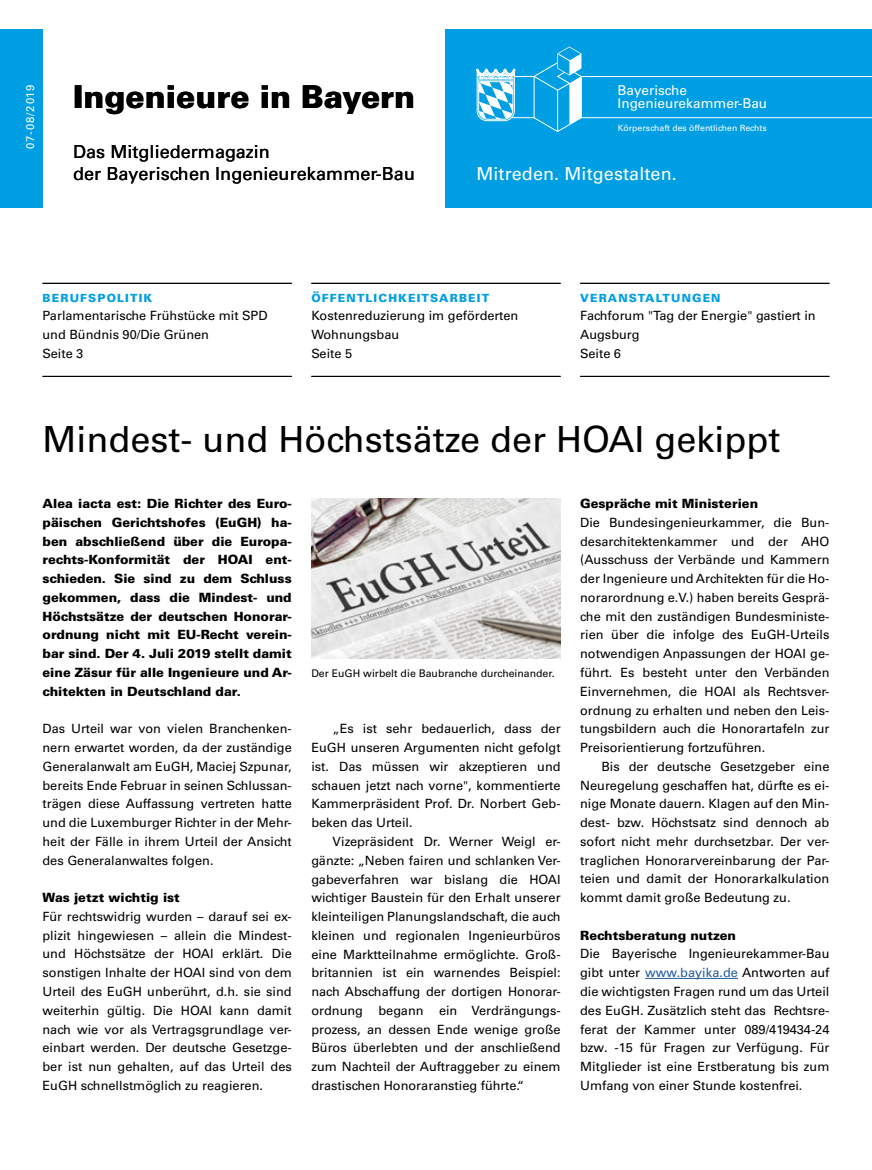
<style>
.page{position:relative;width:872px;height:1170px;background:#fff}
.page>*{position:absolute;margin:0;border:0;box-sizing:border-box;transform-origin:0 0}
.t1{font:36px "Univers LT Std";color:#000}
.t2{font:900 31.5px "Univers LT Std";color:#000}
.t3{font:18px/22.5px "Univers LT Std";letter-spacing:.005em;color:#000}
.t4{font:18px "Univers LT Std";letter-spacing:.005em;color:#fff}
.t5{font:13.5px/13.5px "Univers LT Std";color:#fff}
.t6{font:12.75px/18.8px "Univers LT Std";color:#000;text-align:justify}
.t7{font:900 12.75px/18.8px "Univers LT Std";color:#000;text-align:justify}
.t8{font:900 11.25px "Univers LT Std";letter-spacing:.1em;color:#009ee3}
.t9{font:11.25px "Univers LT Std";letter-spacing:.055em;color:#fff}
.t10{font:10.5px "Univers LT Std";color:#000}
.t11{font:8.7px "Univers LT Std";color:#fff}
.s1{color:#245a9c}
</style>
<div class="page">
<hr style="left:645px;top:977px;width:93px;height:1px;background:#245a9c">
<div style="left:446px;top:30px;width:426px;height:178px;background:#009ee3"></div>
<hr style="left:581px;top:76px;width:291px;height:1px;background:#fff">
<hr style="left:581px;top:117px;width:291px;height:1px;background:#fff">
<svg style="left:476px;top:46px;width:106px;height:86px"></svg>
<hr style="left:557px;top:90px;width:1px;height:41px;background:#fff">
<div style="left:0;top:30px;width:43px;height:178px;background:#009ee3"></div>
<hr style="left:43px;top:283px;width:249px;height:1px;background:#000">
<hr style="left:43px;top:376px;width:249px;height:1px;background:#000">
<hr style="left:311px;top:376px;width:249px;height:1px;background:#000">
<hr style="left:580px;top:376px;width:249px;height:1px;background:#000">
<hr style="left:311px;top:283px;width:249px;height:1px;background:#000">
<hr style="left:580px;top:283px;width:249px;height:1px;background:#000">
<img style="left:311px;top:498px;width:249px;height:160px">
<p class="t9" style="left:23px;top:91px;width:8px;rotate:-90deg">8</p>
<p class="t9" style="left:23px;top:148px;width:65px;rotate:-90deg">07-08/2019</p>
<p class="t9" style="left:23px;top:129px;width:14px;rotate:-90deg">12</p>
<h2 class="t2" style="left:73px;top:77px;width:344px">Ingenieure in Bayern</h2>
<p class="t5" style="left:617px;top:83px;width:151px">Bayerische<br>Ingenieurekammer-Bau</p>
<p class="t11" style="left:618px;top:122px;width:150px">Körperschaft des öffentlichen Rechts</p>
<h3 class="t4" style="left:476px;top:163px;width:202px">Mitreden. Mitgestalten.</h3>
<h3 class="t3" style="left:73px;top:140px;width:343px">Das Mitgliedermagazin<br>der Bayerischen Ingenieurekammer-Bau</h3>
<p class="t8" style="left:43px;top:290px;width:111px">BERUFSPOLITIK</p>
<p class="t6" style="left:43px;top:306px;width:227px;text-align:left">Parlamentarische Frühstücke mit SPD und Bündnis 90/Die Grünen<br>Seite 3</p>
<p class="t8" style="left:311px;top:290px;width:179px">ÖFFENTLICHKEITSARBEIT</p>
<p class="t6" style="left:311px;top:306px;width:208px;text-align:left">Kostenreduzierung im geförderten<br>Wohnungsbau<br>Seite 5</p>
<p class="t8" style="left:580px;top:290px;width:142px">VERANSTALTUNGEN</p>
<p class="t6" style="left:580px;top:306px;width:237px;text-align:left">Fachforum "Tag der Energie" gastiert in<br>Augsburg<br>Seite 6</p>
<h1 class="t1" style="left:43px;top:417px;width:739px">Mindest- und Höchstsätze der HOAI gekippt</h1>
<p class="t7" style="left:43px;top:494px;width:251px">Alea iacta est: Die Richter des Euro&shy;päischen Gerichtshofes (EuGH) ha&shy;ben abschließend über die Europa&shy;rechts-Konformität der HOAI ent&shy;schieden. Sie sind zu dem Schluss gekommen, dass die Mindest- und Höchstsätze der deutschen Honorar&shy;ordnung nicht mit EU-Recht verein&shy;bar sind. Der 4. Juli 2019 stellt damit eine Zäsur für alle Ingenieure und Ar&shy;chitekten in Deutschland dar.</p>
<p class="t6" style="left:43px;top:719px;width:251px">Das Urteil war von vielen Branchenken&shy;nern erwartet worden, da der zuständige Generalanwalt am EuGH, Maciej Szpunar, bereits Ende Februar in seinen Schlussan&shy;trägen diese Auffassung vertreten hatte und die Luxemburger Richter in der Mehr&shy;heit der Fälle in ihrem Urteil der Ansicht des Generalanwaltes folgen.</p>
<p class="t7" style="left:43px;top:888px;width:139px">Was jetzt wichtig ist</p>
<p class="t6" style="left:43px;top:907px;width:251px">Für rechtswidrig wurden – darauf sei ex&shy;plizit hingewiesen – allein die Mindest&shy;und Höchstsätze der HOAI erklärt. Die sonstigen Inhalte der HOAI sind von dem Urteil des EuGH unberührt, d.h. sie sind weiterhin gültig. Die HOAI kann damit nach wie vor als Vertragsgrundlage ver&shy;einbart werden. Der deutsche Gesetzge&shy;ber ist nun gehalten, auf das Urteil des EuGH schnellstmöglich zu reagieren.</p>
<p class="t10" style="left:311px;top:667px;width:245px">Der EuGH wirbelt die Baubranche durcheinander.</p>
<p class="t6" style="left:311px;top:719px;width:251px;text-indent:21px">„Es ist sehr bedauerlich, dass der EuGH unseren Argumenten nicht gefolgt ist. Das müssen wir akzeptieren und schauen jetzt nach vorne", kommentierte Kammerpräsident Prof. Dr. Norbert Geb&shy;beken das Urteil.</p>
<p class="t6" style="left:311px;top:832px;width:251px;text-indent:21px">Vizepräsident Dr. Werner Weigl er&shy;gänzte: „Neben fairen und schlanken Ver&shy;gabeverfahren war bislang die HOAI wichtiger Baustein für den Erhalt unserer kleinteiligen Planungslandschaft, die auch kleinen und regionalen Ingenieurbüros eine Marktteilnahme ermöglichte. Groß&shy;britannien ist ein warnendes Beispiel: nach Abschaffung der dortigen Honorar&shy;ordnung begann ein Verdrängungs&shy;prozess, an dessen Ende wenige große Büros überlebten und der anschließend zum Nachteil der Auftraggeber zu einem drastischen Honoraranstieg führte.“</p>
<p class="t7" style="left:580px;top:494px;width:179px">Gespräche mit Ministerien</p>
<p class="t6" style="left:580px;top:513px;width:251px">Die Bundesingenieurkammer, die Bun&shy;desarchitektenkammer und der AHO (Ausschuss der Verbände und Kammern der Ingenieure und Architekten für die Ho&shy;norarordnung e.V.) haben bereits Gesprä&shy;che mit den zuständigen Bundesministe&shy;rien über die infolge des EuGH-Urteils notwendigen Anpassungen der HOAI ge&shy;führt. Es besteht unter den Verbänden Einvernehmen, die HOAI als Rechtsver&shy;ordnung zu erhalten und neben den Leis&shy;tungsbildern auch die Honorartafeln zur Preisorientierung fortzuführen.</p>
<p class="t6" style="left:580px;top:757px;width:251px;text-indent:21px">Bis der deutsche Gesetzgeber eine Neuregelung geschaffen hat, dürfte es ei&shy;nige Monate dauern. Klagen auf den Min&shy;dest- bzw. Höchstsatz sind dennoch ab sofort nicht mehr durchsetzbar. Der ver&shy;traglichen Honorarvereinbarung der Par&shy;teien und damit der Honorarkalkulation kommt damit große Bedeutung zu.</p>
<p class="t7" style="left:580px;top:925px;width:157px">Rechtsberatung nutzen</p>
<p class="t6" style="left:580px;top:944px;width:251px">Die Bayerische Ingenieurekammer-Bau gibt unter <span class="s1">www.bayika.de</span> Antworten auf die wichtigsten Fragen rund um das Urteil des EuGH. Zusätzlich steht das Rechtsre&shy;ferat der Kammer unter 089/419434-24 bzw. -15 für Fragen zur Verfügung. Für Mitglieder ist eine Erstberatung bis zum Umfang von einer Stunde kostenfrei.</p>
</div>
